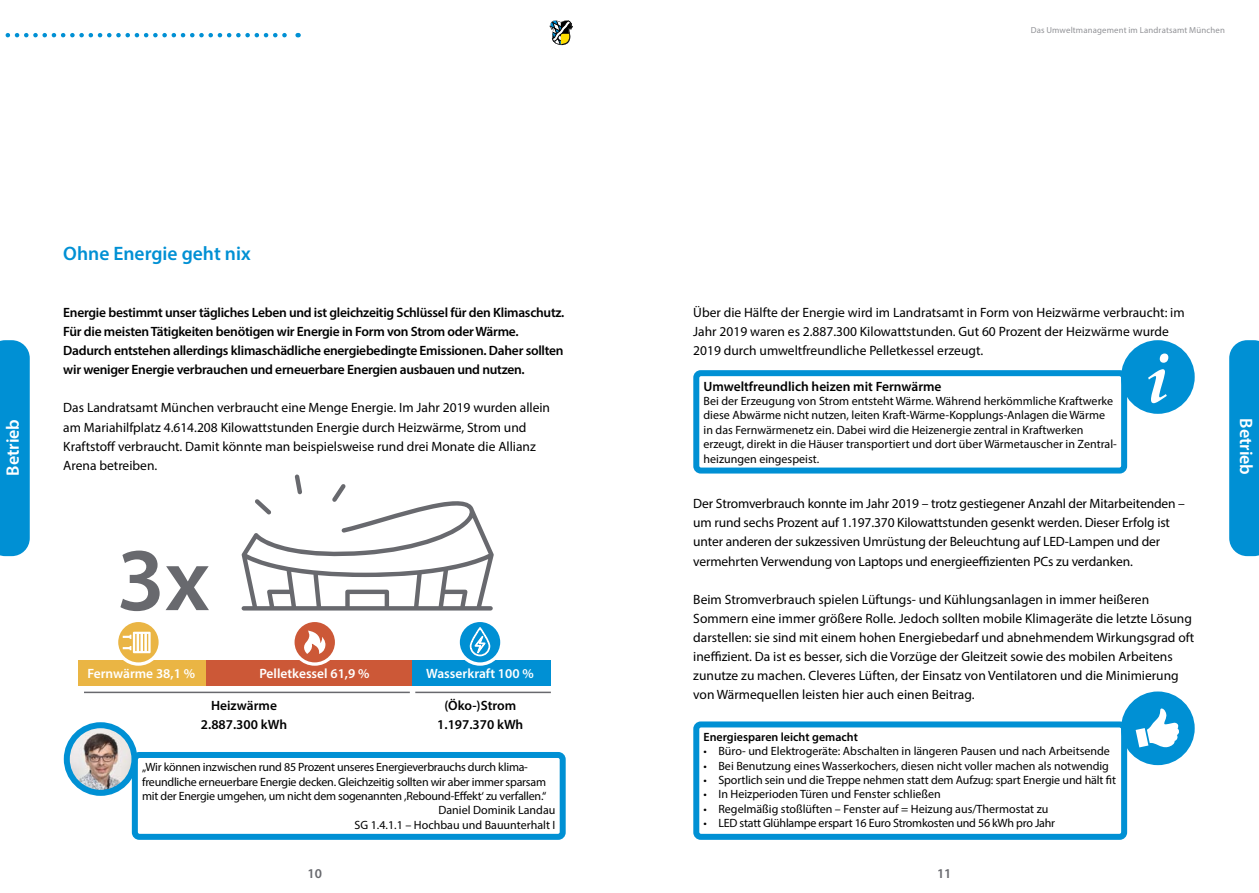
<style>
.page{position:relative;width:1259px;height:893px;background:#fff}
.page>*{position:absolute;margin:0;border:0;box-sizing:border-box;transform-origin:0 0}
.t1{font:600 90.15px "Myriad Pro";color:#68696e}
.t2{font:italic 700 69.6px "Book Antiqua";color:#fff}
.t3{font:600 19.5px "Myriad Pro";color:#0090d4}
.t4{font:600 18px "Myriad Pro";color:#fff}
.t5{font:13.5px/19.2px "Myriad Pro";color:#000}
.t6{font:600 13.5px/19.2px "Myriad Pro";letter-spacing:-.02em;color:#000}
.t7{font:600 13.5px/19.2px "Myriad Pro";color:#000;text-align:center}
.t8{font:600 13.5px "Myriad Pro";color:#fff}
.t9{font:600 13.5px "Myriad Pro";color:#68696e}
.t10{font:12px/14.4px "Myriad Pro";color:#000}
.t11{font:12px "Myriad Pro";letter-spacing:-.02em;color:#000}
.t12{font:600 12px "Myriad Pro";color:#000}
.t13{font:8.7px "Myriad Pro";letter-spacing:.015em;color:#919296}
</style>
<div class="page">
<svg style="left:5px;top:32px;width:294px;height:6px"></svg>
<svg style="left:549px;top:20px;width:24px;height:25px"></svg>
<div style="left:0;top:340px;width:30px;height:216px;background:#0090d4"></div>
<div style="left:1229px;top:340px;width:30px;height:216px;background:#0090d4"></div>
<div style="left:78px;top:660px;width:128px;height:25px;background:#eab544"></div>
<div style="left:206px;top:660px;width:206px;height:25px;background:#cc5837"></div>
<div style="left:412px;top:660px;width:139px;height:25px;background:#0090d4"></div>
<svg style="left:241px;top:474px;width:260px;height:192px"></svg>
<svg style="left:118px;top:622px;width:41px;height:44px"></svg>
<hr style="left:84px;top:692px;width:326px;height:1px;background:#68696e">
<hr style="left:415px;top:692px;width:136px;height:1px;background:#68696e">
<div style="left:693px;top:370px;width:434px;height:104px;border:6px solid #0090d4;border-radius:4px"></div>
<div style="left:1124px;top:343px;width:67px;height:68px;background:#0090d4;border-radius:50%"></div>
<div style="left:1121px;top:340px;width:73px;height:74px;border:6px solid #0090d4;border-radius:50%"></div>
<div style="left:693px;top:721px;width:434px;height:119px;border:6px solid #0090d4;border-radius:4px"></div>
<div style="left:1124px;top:694px;width:67px;height:68px;background:#0090d4;border-radius:50%"></div>
<div style="left:1121px;top:691px;width:73px;height:74px;border:6px solid #0090d4;border-radius:50%"></div>
<svg style="left:1135px;top:708px;width:44px;height:40px"></svg>
<div style="left:132px;top:752px;width:434px;height:88px;border:6px solid #0090d4;border-radius:4px"></div>
<img style="left:67px;top:726px;width:67px;height:67px">
<div style="left:64px;top:722px;width:73px;height:74px;border:6px solid #0090d4;border-radius:50%"></div>
<h3 class="t3" style="left:63px;top:241px;width:189px">Ohne Energie geht nix</h3>
<p class="t13" style="left:1031px;top:25px;width:196px">Das Umweltmanagement im Landratsamt München</p>
<p class="t5" style="left:693px;top:302px;width:493px">Über die Hälfte der Energie wird im Landratsamt in Form von Heizwärme verbraucht: im<br>Jahr 2019 waren es 2.887.300 Kilowattstunden. Gut 60 Prozent der Heizwärme wurde<br>2019 durch umweltfreundliche Pelletkessel erzeugt.</p>
<p class="t6" style="left:63px;top:302px;width:502px">Energie bestimmt unser tägliches Leben und ist gleichzeitig Schlüssel für den Klimaschutz.<br>Für die meisten Tätigkeiten benötigen wir Energie in Form von Strom oder Wärme.<br>Dadurch entstehen allerdings klimaschädliche energiebedingte Emissionen. Daher sollten wir weniger Energie verbrauchen und erneuerbare Energien ausbauen und nutzen.</p>
<h2 class="t2" style="left:1146px;top:330px;width:25px">i</h2>
<p class="t7" style="left:703px;top:376px;width:239px">Umweltfreundlich heizen mit Fernwärme</p>
<p class="t10" style="left:703px;top:393px;width:415px">Bei der Erzeugung von Strom entsteht Wärme. Während herkömmliche Kraftwerke diese Abwärme nicht nutzen, leiten Kraft-Wärme-Kopplungs-Anlagen die Wärme in das Fernwärmenetz ein. Dabei wird die Heizenergie zentral in Kraftwerken erzeugt, direkt in die Häuser transportiert und dort über Wärmetauscher in Zentral&shy;heizungen eingespeist.</p>
<p class="t5" style="left:63px;top:398px;width:488px">Das Landratsamt München verbraucht eine Menge Energie. Im Jahr 2019 wurden allein am Mariahilfplatz 4.614.208 Kilowattstunden Energie durch Heizwärme, Strom und Kraftstoff verbraucht. Damit könnte man beispielsweise rund drei Monate die Allianz Arena betreiben.</p>
<h3 class="t4" style="left:1px;top:476px;width:58px;rotate:-90deg">Betrieb</h3>
<h3 class="t4" style="left:1257px;top:418px;width:58px;rotate:90deg">Betrieb</h3>
<h1 class="t1" style="left:117px;top:522px;width:94px">3x</h1>
<p class="t8" style="left:87px;top:665px;width:109px">Fernwärme 38,1 %</p>
<p class="t8" style="left:259px;top:665px;width:112px">Pelletkessel 61,9 %</p>
<p class="t8" style="left:426px;top:665px;width:109px">Wasserkraft 100 %</p>
<p class="t7" style="left:211px;top:695px;width:67px">Heizwärme</p>
<p class="t7" style="left:437px;top:695px;width:88px">(Öko-)Strom<br>1.197.370 kWh</p>
<p class="t7" style="left:201px;top:714px;width:88px">2.887.300 kWh</p>
<p class="t11" style="left:142px;top:760px;width:387px">„Wir können inzwischen rund 85 Prozent unseres Energieverbrauchs durch klima-</p>
<p class="t11" style="left:142px;top:774px;width:405px">freundliche erneuerbare Energie decken. Gleichzeitig sollten wir aber immer sparsam</p>
<p class="t11" style="left:142px;top:789px;width:406px">mit der Energie umgehen, um nicht dem sogenannten ,Rebound-Effekt‘ zu verfallen.“</p>
<p class="t10" style="left:438px;top:803px;width:118px">Daniel Dominik Landau</p>
<p class="t10" style="left:354px;top:817px;width:202px">SG 1.4.1.1 – Hochbau und Bauunterhalt I</p>
<p class="t5" style="left:693px;top:494px;width:493px">Der Stromverbrauch konnte im Jahr 2019 – trotz gestiegener Anzahl der Mitarbeitenden – um rund sechs Prozent auf 1.197.370 Kilowattstunden gesenkt werden. Dieser Erfolg ist unter anderen der sukzessiven Umrüstung der Beleuchtung auf LED-Lampen und der vermehrten Verwendung von Laptops und energieeffizienten PCs zu verdanken.</p>
<p class="t5" style="left:693px;top:589px;width:502px">Beim Stromverbrauch spielen Lüftungs- und Kühlungsanlagen in immer heißeren Sommern eine immer größere Rolle. Jedoch sollten mobile Klimageräte die letzte Lösung darstellen: sie sind mit einem hohen Energiebedarf und abnehmendem Wirkungsgrad oft ineffizient. Da ist es besser, sich die Vorzüge der Gleitzeit sowie des mobilen Arbeitens zunutze zu machen. Cleveres Lüften, der Einsatz von Ventilatoren und die Minimierung von Wärmequellen leisten hier auch einen Beitrag.</p>
<p class="t12" style="left:703px;top:729px;width:156px">Energiesparen leicht gemacht</p>
<p class="t10" style="left:703px;top:744px;width:408px">• Büro- und Elektrogeräte: Abschalten in längeren Pausen und nach Arbeitsende</p>
<p class="t10" style="left:703px;top:758px;width:407px">• Bei Benutzung eines Wasserkochers, diesen nicht voller machen als notwendig</p>
<p class="t10" style="left:703px;top:772px;width:414px">• Sportlich sein und die Treppe nehmen statt dem Aufzug: spart Energie und hält fit</p>
<p class="t10" style="left:703px;top:787px;width:239px">• In Heizperioden Türen und Fenster schließen</p>
<p class="t10" style="left:703px;top:801px;width:346px">• Regelmäßig stoßlüften – Fenster auf = Heizung aus/Thermostat zu</p>
<p class="t11" style="left:703px;top:816px;width:353px">• LED statt Glühlampe erspart 16 Euro Stromkosten und 56 kWh pro Jahr</p>
<p class="t9" style="left:307px;top:865px;width:16px">10</p>
<p class="t9" style="left:937px;top:865px;width:16px">11</p>
</div>
